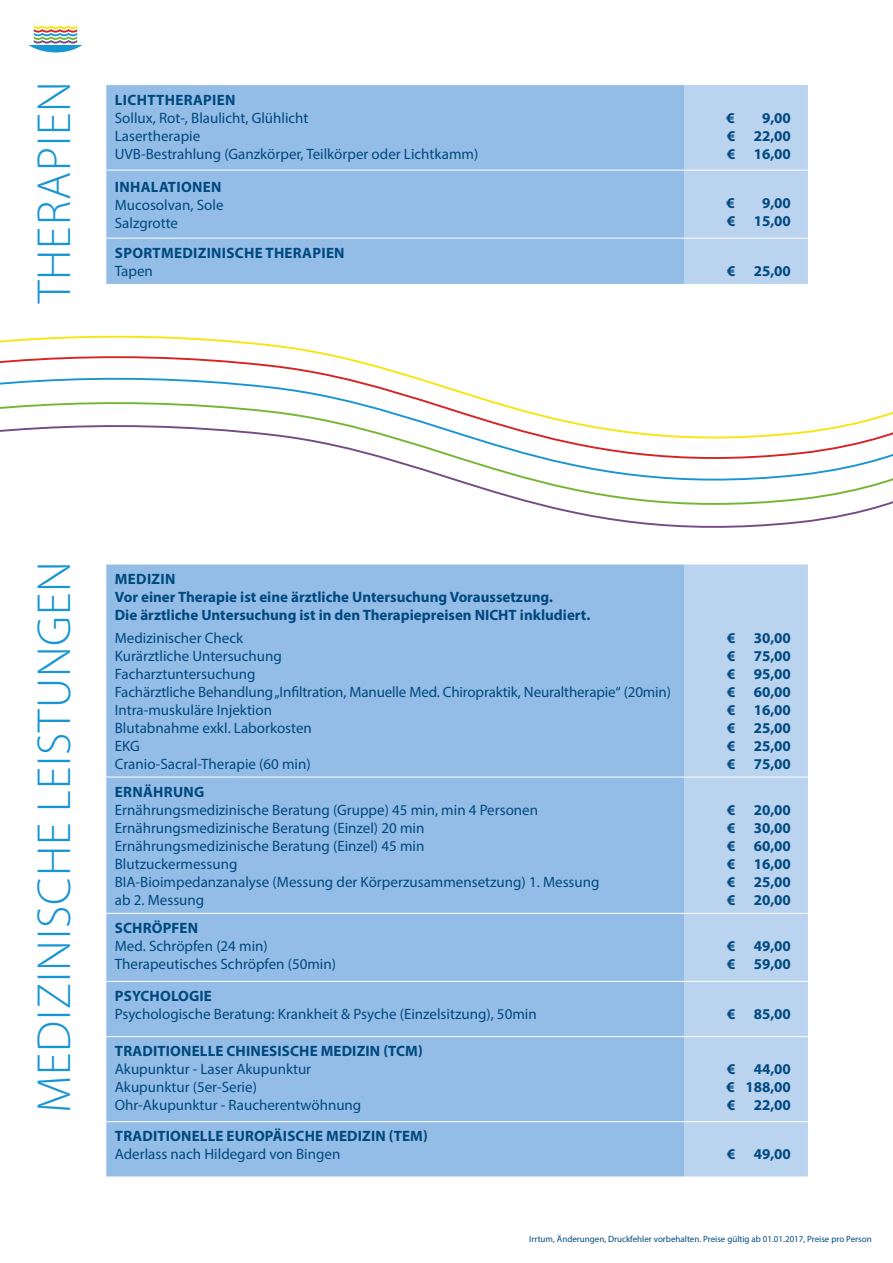
<style>
.page{position:relative;width:893px;height:1263px;background:#fff}
.page>*{position:absolute;margin:0;border:0;box-sizing:border-box;transform-origin:0 0}
.t1{font:300 48px "Myriad Pro";letter-spacing:.02em;color:#1895d3}
.t2{font:15px/18px "Myriad Pro";color:#00497f}
.t3{font:700 15px/18px "Myriad Pro";color:#00497f;text-align:justify}
.t4{font:700 15px "Myriad Pro";letter-spacing:.02em;color:#00497f}
.t5{font:9px "Myriad Pro";color:#00497f}
</style>
<div class="page">
<svg style="left:29px;top:25px;width:53px;height:27px"></svg>
<svg style="left:0;top:335px;width:303px;height:14px"></svg>
<svg style="left:0;top:349px;width:406px;height:25px"></svg>
<svg style="left:0;top:374px;width:476px;height:22px"></svg>
<svg style="left:0;top:396px;width:893px;height:132px"></svg>
<div style="left:106px;top:85px;width:579px;height:199px;background:#93bde6"></div>
<div style="left:685px;top:85px;width:123px;height:199px;background:#bad3ef"></div>
<hr style="left:106px;top:238px;width:579px;height:1px;background:#fff">
<hr style="left:685px;top:238px;width:123px;height:1px;background:#fff">
<hr style="left:106px;top:170px;width:579px;height:1px;background:#fff">
<hr style="left:685px;top:170px;width:123px;height:1px;background:#fff">
<div style="left:106px;top:564px;width:579px;height:612px;background:#93bde6"></div>
<div style="left:685px;top:564px;width:123px;height:612px;background:#bad3ef"></div>
<hr style="left:106px;top:913px;width:579px;height:1px;background:#fff">
<hr style="left:685px;top:913px;width:123px;height:1px;background:#fff">
<hr style="left:106px;top:777px;width:579px;height:1px;background:#fff">
<hr style="left:685px;top:777px;width:123px;height:1px;background:#fff">
<hr style="left:106px;top:981px;width:579px;height:1px;background:#fff">
<hr style="left:685px;top:981px;width:123px;height:1px;background:#fff">
<hr style="left:106px;top:1036px;width:579px;height:1px;background:#fff">
<hr style="left:685px;top:1036px;width:123px;height:1px;background:#fff">
<hr style="left:106px;top:1121px;width:579px;height:1px;background:#fff">
<hr style="left:685px;top:1121px;width:123px;height:1px;background:#fff">
<h1 class="t1" style="left:28px;top:303px;width:223px;rotate:-90deg">THERAPIEN</h1>
<p class="t4" style="left:115px;top:90px;width:122px">LICHTTHERAPIEN</p>
<p class="t2" style="left:115px;top:109px;width:365px">Sollux, Rot-, Blaulicht, Glühlicht<br>Lasertherapie<br>UVB-Bestrahlung (Ganzkörper, Teilkörper oder Lichtkamm)</p>
<p class="t3" style="left:726px;top:108px;width:10px">€</p>
<p class="t3" style="left:727px;top:108px;width:65px;text-indent:35px">9,00 € 22,00 € 16,00</p>
<p class="t4" style="left:115px;top:177px;width:108px">INHALATIONEN</p>
<p class="t2" style="left:115px;top:195px;width:110px">Mucosolvan, Sole<br>Salzgrotte</p>
<p class="t3" style="left:726px;top:193px;width:10px">€</p>
<p class="t3" style="left:727px;top:193px;width:65px;text-align:right">9,00<br>€ 15,00</p>
<p class="t4" style="left:115px;top:243px;width:231px">SPORTMEDIZINISCHE THERAPIEN</p>
<p class="t2" style="left:115px;top:262px;width:40px">Tapen</p>
<p class="t3" style="left:727px;top:261px;width:65px">€ 25,00</p>
<h1 class="t1" style="left:28px;top:1113px;width:554px;rotate:-90deg">MEDIZINISCHE LEISTUNGEN</h1>
<p class="t3" style="left:115px;top:570px;width:477px;text-align:left">MEDIZIN<br>Vor einer Therapie ist eine ärztliche Untersuchung Voraussetzung.<br>Die ärztliche Untersuchung ist in den Therapiepreisen NICHT inkludiert.</p>
<p class="t2" style="left:115px;top:628px;width:558px">Medizinischer Check<br>Kurärztliche Untersuchung<br>Facharztuntersuchung<br>Fachärztliche Behandlung „Infiltration, Manuelle Med. Chiropraktik, Neuraltherapie“ (20min)<br>Intra-muskuläre Injektion<br>Blutabnahme exkl. Laborkosten<br>EKG<br>Cranio-Sacral-Therapie (60 min)</p>
<p class="t3" style="left:727px;top:628px;width:65px">€ 30,00 € 75,00 € 95,00 € 60,00 € 16,00 € 25,00 € 25,00 € 75,00</p>
<p class="t4" style="left:115px;top:782px;width:91px">ERNÄHRUNG</p>
<p class="t2" style="left:115px;top:800px;width:486px">Ernährungsmedizinische Beratung (Gruppe) 45 min, min 4 Personen Ernährungsmedizinische Beratung (Einzel) 20 min<br>Ernährungsmedizinische Beratung (Einzel) 45 min<br>Blutzuckermessung<br>BIA-Bioimpedanzanalyse (Messung der Körperzusammensetzung) 1. Messung ab 2. Messung</p>
<p class="t3" style="left:727px;top:800px;width:65px">€ 20,00 € 30,00 € 60,00 € 16,00 € 25,00 € 20,00</p>
<p class="t3" style="left:115px;top:918px;width:85px">SCHRÖPFEN</p>
<p class="t2" style="left:115px;top:937px;width:223px">Med. Schröpfen (24 min)<br>Therapeutisches Schröpfen (50min)</p>
<p class="t3" style="left:727px;top:936px;width:65px">€ 49,00 € 59,00</p>
<p class="t3" style="left:115px;top:986px;width:99px">PSYCHOLOGIE</p>
<p class="t2" style="left:115px;top:1005px;width:423px">Psychologische Beratung: Krankheit &amp; Psyche (Einzelsitzung), 50min</p>
<p class="t3" style="left:727px;top:1004px;width:65px">€ 85,00</p>
<p class="t3" style="left:115px;top:1042px;width:309px">TRADITIONELLE CHINESISCHE MEDIZIN (TCM)</p>
<p class="t2" style="left:115px;top:1060px;width:248px">Akupunktur - Laser Akupunktur<br>Akupunktur (5er-Serie)<br>Ohr-Akupunktur - Raucherentwöhnung</p>
<p class="t3" style="left:726px;top:1060px;width:66px">€ 44,00 € 188,00 € 22,00</p>
<p class="t3" style="left:115px;top:1127px;width:314px">TRADITIONELLE EUROPÄISCHE MEDIZIN (TEM)</p>
<p class="t2" style="left:115px;top:1145px;width:227px">Aderlass nach Hildegard von Bingen</p>
<p class="t3" style="left:727px;top:1145px;width:65px">€ 49,00</p>
<p class="t5" style="left:529px;top:1233px;width:344px">Irrtum, Änderungen, Druckfehler vorbehalten. Preise gültig ab 01.01.2017, Preise pro Person</p>
</div>
